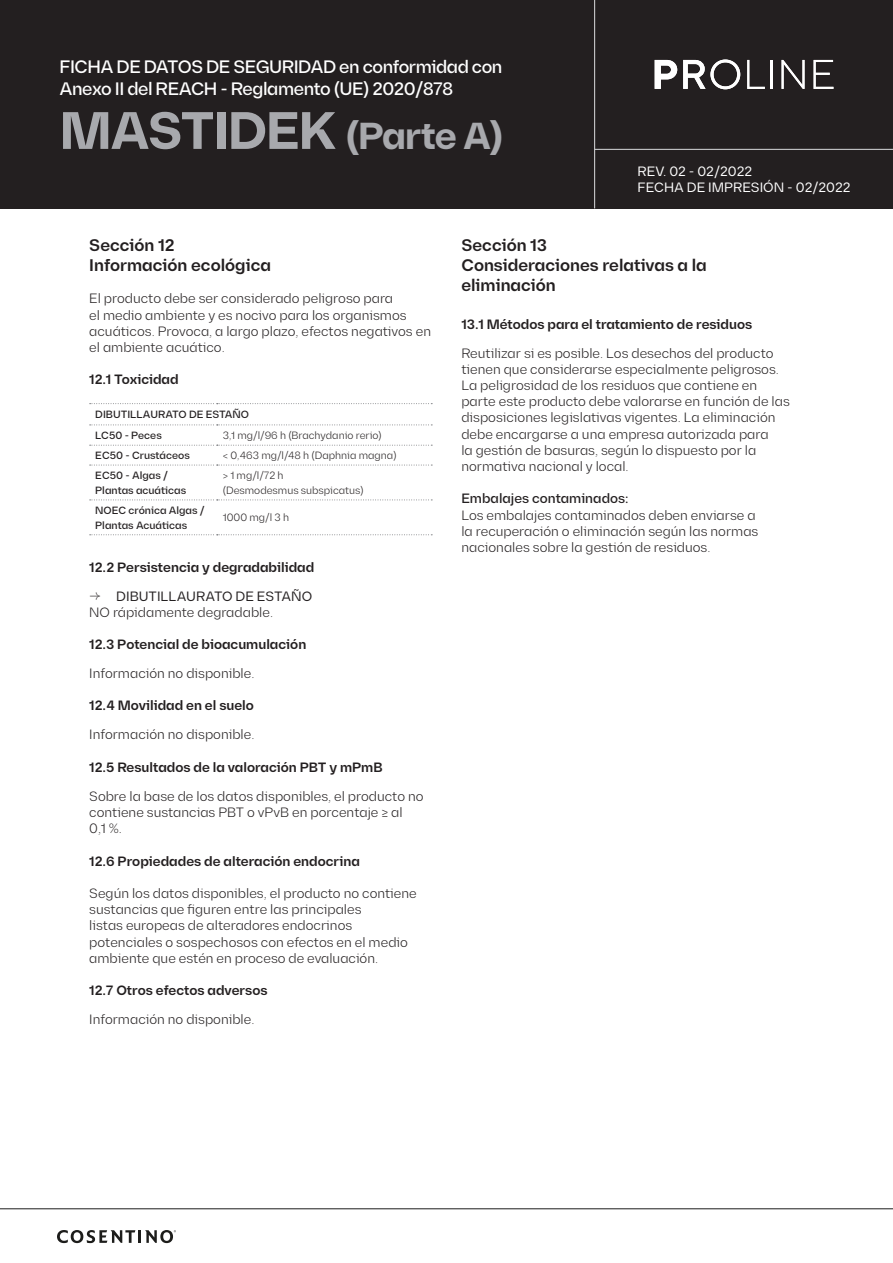
<style>
.page{position:relative;width:893px;height:1263px;background:#fff}
.page>*{position:absolute;margin:0;border:0;box-sizing:border-box;transform-origin:0 0}
.t1{font:700 52.5px "Diagramm";letter-spacing:-.025em;color:#a8a9ad}
.t2{font:500 18px/21.6px "Diagramm";letter-spacing:-.025em;color:#fff}
.Títulos{font:600 16.8px/20.1px "Diagramm";color:#231f20}
.Texto_General{font:300 13.5px/16.2px "Diagramm";color:#231f20}
.Subsecciones{font:600 13.5px "Diagramm";color:#231f20}
.Títulos-2{font:300 13.5px/16.2px "Diagramm";color:#231f20}
.t3{font:13.5px/16.2px "Diagramm";color:#fff}
.Texto_General-2{font:600 13.5px "Diagramm";color:#231f20}
.t4{font:13.5px "Diagramm";color:#231f20}
.Títulos-3{font:600 13.5px "Diagramm";color:#231f20}
.t5{font:500 10.5px "Diagramm";color:#231f20}
.t6{font:300 10.5px/15px "Diagramm";color:#231f20}
.s1{font-size:37.5px}
.s2{font-weight:300}
.s3{font-weight:500}
</style>
<div class="page">
<div style="left:0;top:0;width:893px;height:208px;background:#231f20"></div>
<svg style="left:655px;top:60px;width:22px;height:29px"></svg>
<svg style="left:683px;top:60px;width:57px;height:29px"></svg>
<svg style="left:747px;top:60px;width:18px;height:29px"></svg>
<hr style="left:770px;top:60px;width:2px;height:29px;background:#fff">
<svg style="left:782px;top:60px;width:22px;height:29px"></svg>
<svg style="left:814px;top:60px;width:19px;height:29px"></svg>
<hr style="left:595px;top:149px;width:298px;height:1px;background:#d1d2d4">
<hr style="left:594px;top:0;width:1px;height:208px;background:#d1d2d4">
<hr style="left:0;top:1208px;width:893px;height:1px;background:#1c1c1c">
<svg style="left:57px;top:1230px;width:119px;height:13px"></svg>
<svg style="left:90px;top:403px;width:342px;height:1px"></svg>
<svg style="left:90px;top:424px;width:342px;height:1px"></svg>
<svg style="left:90px;top:445px;width:342px;height:1px"></svg>
<svg style="left:90px;top:465px;width:342px;height:1px"></svg>
<svg style="left:90px;top:499px;width:342px;height:1px"></svg>
<svg style="left:90px;top:534px;width:342px;height:1px"></svg>
<h2 class="t2" style="left:60px;top:56px;width:444px">FICHA DE DATOS DE SEGURIDAD en conformidad con<br>Anexo II del REACH - Reglamento (UE) 2020/878</h2>
<h1 class="t1" style="left:60px;top:99px;width:446px">MASTIDEK <span class="s1">(Parte A)</span></h1>
<p class="t3" style="left:638px;top:163px;width:214px">REV. 02 - 02/2022<br>FECHA DE IMPRESIÓN - 02/2022</p>
<p class="Títulos" style="left:89px;top:235px;width:183px">Sección 12<br>Información ecológica</p>
<p class="Títulos-2" style="left:89px;top:291px;width:343px">El producto debe ser considerado peligroso para<br>el medio ambiente y es nocivo para los organismos acuáticos. Provoca, a largo plazo, efectos negativos en el ambiente acuático.</p>
<p class="Títulos-3" style="left:89px;top:372px;width:91px">12.1 Toxicidad</p>
<p class="t5" style="left:95px;top:408px;width:155px">DIBUTILLAURATO DE ESTAÑO</p>
<p class="t5" style="left:95px;top:429px;width:68px">LC50 - Peces</p>
<p class="t6" style="left:223px;top:428px;width:160px">3,1 mg/l/96 h (Brachydanio rerio)</p>
<p class="t5" style="left:95px;top:449px;width:96px">EC50 - Crustáceos</p>
<p class="t6" style="left:223px;top:448px;width:175px">&lt; 0,463 mg/l/48 h (Daphnia magna)</p>
<p class="t5" style="left:95px;top:469px;width:74px">EC50 - Algas /</p>
<p class="t5" style="left:95px;top:484px;width:92px">Plantas acuáticas</p>
<p class="t6" style="left:223px;top:468px;width:142px">&gt; 1 mg/l/72 h<br>(Desmodesmus subspicatus)</p>
<p class="t5" style="left:95px;top:504px;width:111px">NOEC crónica Algas /</p>
<p class="t5" style="left:95px;top:519px;width:93px">Plantas Acuáticas</p>
<p class="t6" style="left:223px;top:510px;width:68px">1000 mg/l 3 h</p>
<p class="Subsecciones" style="left:89px;top:559px;width:227px">12.2 Persistencia y degradabilidad</p>
<p class="t4" style="left:89px;top:588px;width:224px"><span class="s2">→</span> DIBUTILLAURATO DE ESTAÑO</p>
<p class="Texto_General" style="left:89px;top:604px;width:185px">NO rápidamente degradable.</p>
<p class="Subsecciones" style="left:89px;top:636px;width:219px">12.3 Potencial de bioacumulación</p>
<p class="Texto_General" style="left:89px;top:665px;width:167px">Información no disponible.</p>
<p class="Subsecciones" style="left:89px;top:698px;width:166px">12.4 Movilidad en el suelo</p>
<p class="Texto_General" style="left:89px;top:727px;width:167px">Información no disponible.</p>
<p class="Subsecciones" style="left:89px;top:759px;width:295px">12.5 Resultados de la valoración PBT y mPmB</p>
<p class="Texto_General" style="left:89px;top:788px;width:336px">Sobre la base de los datos disponibles, el producto no contiene sustancias PBT o vPvB en porcentaje ≥ al<br>0,1 %.</p>
<p class="Texto_General-2" style="left:89px;top:853px;width:272px">12.6 Propiedades de alteración endocrina</p>
<p class="Texto_General" style="left:89px;top:885px;width:329px">Según los datos disponibles, el producto no contiene sustancias que figuren entre las principales<br>listas europeas de alteradores endocrinos potenciales o sospechosos con efectos en el medio ambiente que estén en proceso de evaluación.</p>
<p class="Subsecciones" style="left:89px;top:982px;width:180px">12.7 Otros efectos adversos</p>
<p class="Texto_General" style="left:89px;top:1011px;width:167px">Información no disponible.</p>
<p class="Títulos" style="left:461px;top:235px;width:87px">Sección 13</p>
<p class="Títulos" style="left:461px;top:255px;width:247px">Consideraciones relativas a la eliminación</p>
<p class="Subsecciones" style="left:461px;top:316px;width:292px">13.1 Métodos para el tratamiento de residuos</p>
<p class="Texto_General" style="left:461px;top:345px;width:330px">Reutilizar si es posible. Los desechos del producto tienen que considerarse especialmente peligrosos.<br>La peligrosidad de los residuos que contiene en parte este producto debe valorarse en función de las disposiciones legislativas vigentes. La eliminación debe encargarse a una empresa autorizada para<br>la gestión de basuras, según lo dispuesto por la normativa nacional y local.</p>
<p class="Texto_General" style="left:461px;top:491px;width:299px"><span class="s3">Embalajes contaminados:<br></span>Los embalajes contaminados deben enviarse a la recuperación o eliminación según las normas nacionales sobre la gestión de residuos.</p>
</div>
